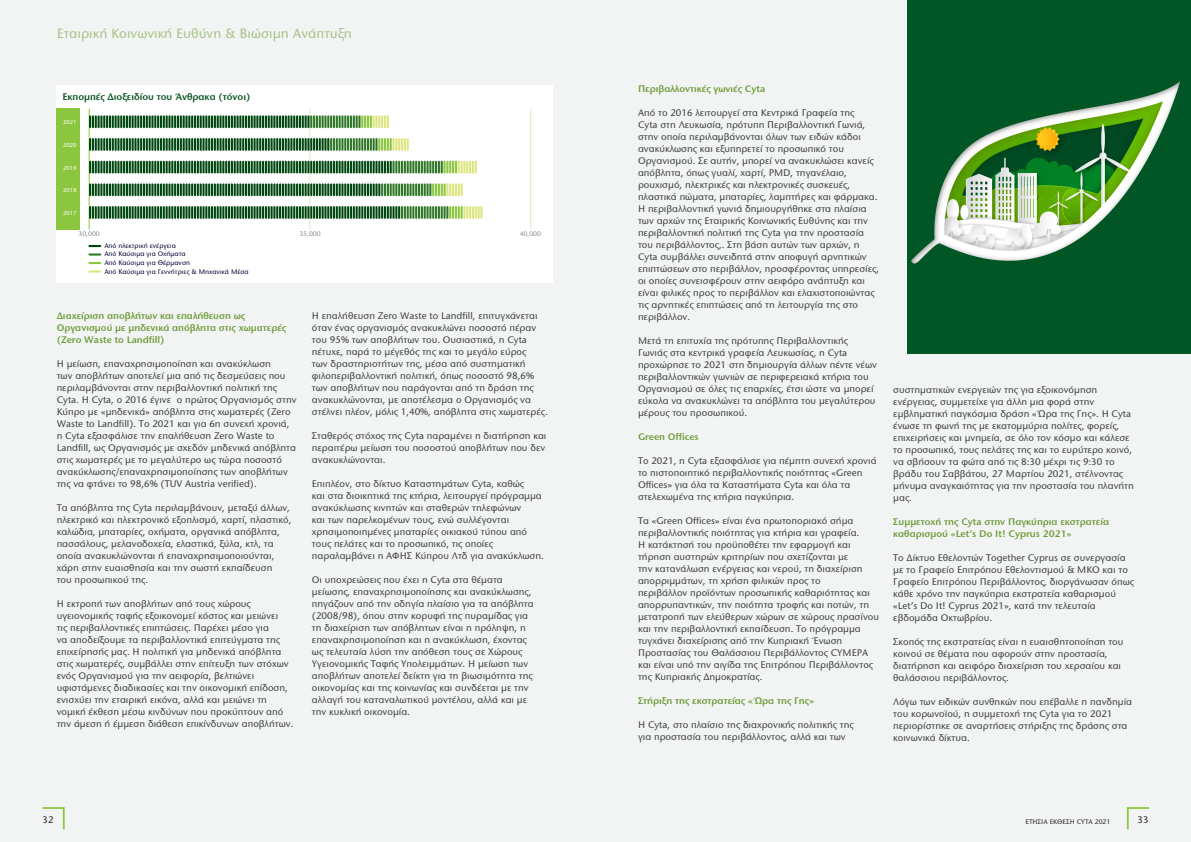
<style>
.page{position:relative;width:1191px;height:842px;background:#f2f4f3}
.page>*{position:absolute;margin:0;border:0;box-sizing:border-box;transform-origin:0 0}
.t1{font:500 14px "Stone Sans ITC Hel";color:#a7c188}
.t2{font:500 10px/12px "Stone Sans ITC Hel";color:#3e3e3f}
.t3{font:600 10px/12px "Stone Sans ITC Hel";color:#6f9c3b}
.t4{font:600 10px "Stone Sans ITC Hel";color:#095420}
.t5{font:500 10px "Stone Sans ITC Hel";color:#242424}
.t6{font:500 7px "Stone Sans ITC Hel";color:#000037}
.t7{font:500 7px "Stone Sans ITC Hel";color:#242424}
.t8{font:500 7px "Stone Sans ITC Hel";color:#8b8d90}
.t9{font:500 6px "Stone Sans ITC Hel";color:#fff}
</style>
<div class="page">
<div style="left:57px;top:85px;width:496px;height:198px;background:#fff"></div>
<hr style="left:89px;top:109px;width:1px;height:121px;background:#8bc63e">
<hr style="left:310px;top:109px;width:1px;height:121px;background:#daeac1">
<hr style="left:530px;top:109px;width:1px;height:121px;background:#daeac1">
<div style="left:57px;top:109px;width:23px;height:121px;background:#8bc63e"></div>
<svg style="left:89px;top:115px;width:300px;height:13px;background:#5d8c5e"></svg>
<svg style="left:89px;top:138px;width:320px;height:13px;background:#5c8b5d"></svg>
<svg style="left:89px;top:161px;width:388px;height:12px;background:#528454"></svg>
<svg style="left:89px;top:183px;width:373px;height:13px;background:#5a895d"></svg>
<svg style="left:89px;top:206px;width:393px;height:13px;background:#59895c"></svg>
<svg style="left:88px;top:245px;width:13px;height:2px"></svg>
<svg style="left:88px;top:253px;width:13px;height:3px"></svg>
<svg style="left:88px;top:262px;width:13px;height:2px"></svg>
<svg style="left:88px;top:270px;width:13px;height:3px"></svg>
<img style="left:907px;top:0;width:284px;height:353px">
<svg style="left:1126px;top:807px;width:23px;height:22px"></svg>
<svg style="left:43px;top:807px;width:22px;height:22px"></svg>
<p class="t1" style="left:57px;top:26px;width:296px">Εταιρική Κοινωνική Ευθύνη &amp; Βιώσιμη Ανάπτυξη</p>
<p class="t4" style="left:62px;top:91px;width:189px">Εκπομπές Διοξειδίου του Άνθρακα (τόνοι)</p>
<p class="t9" style="left:63px;top:119px;width:15px">2021</p>
<p class="t9" style="left:63px;top:142px;width:15px">2020</p>
<p class="t9" style="left:63px;top:164px;width:15px">2019</p>
<p class="t9" style="left:63px;top:187px;width:15px">2018</p>
<p class="t9" style="left:63px;top:210px;width:15px">2017</p>
<p class="t8" style="left:78px;top:230px;width:23px">30,000</p>
<p class="t8" style="left:299px;top:230px;width:23px">35,000</p>
<p class="t8" style="left:520px;top:230px;width:23px">40,000</p>
<p class="t6" style="left:104px;top:242px;width:73px">Από ηλεκτρική ενέργεια</p>
<p class="t6" style="left:104px;top:250px;width:83px">Από Καύσιμα για Οχήματα</p>
<p class="t6" style="left:104px;top:258px;width:87px">Από Καύσιμα για Θέρμανση</p>
<p class="t6" style="left:104px;top:267px;width:146px">Από Καύσιμα για Γεννήτριες &amp; Μηχανικά Μέσα</p>
<p class="t3" style="left:57px;top:310px;width:231px">Διαχείριση αποβλήτων και επαλήθευση ως<br>Οργανισμού με μηδενικά απόβλητα στις χωματερές (Zero Waste to Landfill)</p>
<p class="t2" style="left:57px;top:358px;width:241px">Η μείωση, επαναχρησιμοποίηση και ανακύκλωση<br>των αποβλήτων αποτελεί μια από τις δεσμεύσεις που περιλαμβάνονται στην περιβαλλοντική πολιτική της Cyta. Η Cyta, ο 2016 έγινε ο πρώτος Οργανισμός στην Κύπρο με «μηδενικά» απόβλητα στις χωματερές (Zero Waste to Landfill). Το 2021 και για 6η συνεχή χρονιά, η Cyta εξασφάλισε την επαλήθευση Zero Waste to Landfill, ως Οργανισμός με σχεδόν μηδενικά απόβλητα στις χωματερές με το μεγαλύτερο ως τώρα ποσοστό ανακύκλωσης/επαναχρησιμοποίησης των αποβλήτων της να φτάνει το 98,6% (TUV Austria verified).</p>
<p class="t2" style="left:57px;top:502px;width:236px">Τα απόβλητα της Cyta περιλαμβάνουν, μεταξύ άλλων, ηλεκτρικό και ηλεκτρονικό εξοπλισμό, χαρτί, πλαστικό, καλώδια, μπαταρίες, οχήματα, οργανικά απόβλητα, πασσάλους, μελανοδοχεία, ελαστικά, ξύλα, κτλ, τα οποία ανακυκλώνονται ή επαναχρησιμοποιούνται, χάρη στην ευαισθησία και την σωστή εκπαίδευση</p>
<p class="t2" style="left:57px;top:574px;width:93px">του προσωπικού της.</p>
<p class="t2" style="left:57px;top:598px;width:238px">Η εκτροπή των αποβλήτων από τους χώρους υγειονομικής ταφής εξοικονομεί κόστος και μειώνει<br>τις περιβαλλοντικές επιπτώσεις. Παρέχει μέσο για<br>να αποδείξουμε τα περιβαλλοντικά επιτεύγματα της επιχείρησής μας. Η πολιτική για μηδενικά απόβλητα στις χωματερές, συμβάλλει στην επίτευξη των στόχων ενός Οργανισμού για την αειφορία, βελτιώνει υφιστάμενες διαδικασίες και την οικονομική επίδοση, ενισχύει την εταιρική εικόνα, αλλά και μειώνει τη νομική έκθεση μέσω κινδύνων που προκύπτουν από την άμεση ή έμμεση διάθεση επικίνδυνων αποβλήτων.</p>
<p class="t2" style="left:312px;top:310px;width:237px">Η επαλήθευση Zero Waste to Landfill, επιτυγχάνεται όταν ένας οργανισμός ανακυκλώνει ποσοστό πέραν του 95% των αποβλήτων του. Ουσιαστικά, η Cyta πέτυχε, παρά το μέγεθός της και το μεγάλο εύρος<br>των δραστηριοτήτων της, μέσα από συστηματική φιλοπεριβαλλοντική πολιτική, όπως ποσοστό 98,6% των αποβλήτων που παράγονται από τη δράση της ανακυκλώνονται, με αποτέλεσμα ο Οργανισμός να στέλνει πλέον, μόλις 1,40%, απόβλητα στις χωματερές.</p>
<p class="t2" style="left:312px;top:430px;width:236px;text-align:justify">Σταθερός στόχος της Cyta παραμένει η διατήρηση και περαιτέρω μείωση του ποσοστού αποβλήτων που δεν ανακυκλώνονται.</p>
<p class="t2" style="left:312px;top:478px;width:214px">Επιπλέον, στο δίκτυο Καταστημάτων Cyta, καθώς</p>
<p class="t2" style="left:312px;top:490px;width:231px">και στα διοικητικά της κτήρια, λειτουργεί πρόγραμμα ανακύκλωσης κινητών και σταθερών τηλεφώνων<br>και των παρελκομένων τους, ενώ συλλέγονται χρησιμοποιημένες μπαταρίες οικιακού τύπου από</p>
<p class="t2" style="left:312px;top:538px;width:233px">τους πελάτες και το προσωπικό, τις οποίες παραλαμβάνει η ΑΦΗΣ Κύπρου Λτδ για ανακύκλωση.</p>
<p class="t2" style="left:312px;top:574px;width:223px">Οι υποχρεώσεις που έχει η Cyta στα θέματα μείωσης, επαναχρησιμοποίησης και ανακύκλωσης, πηγάζουν από την οδηγία πλαίσιο για τα απόβλητα (2008/98), όπου στην κορυφή της πυραμίδας για τη διαχείριση των απόβλητων είναι η πρόληψη, η επαναχρησιμοποίηση και η ανακύκλωση, έχοντας ως τελευταία λύση την απόθεση τους σε Χώρους Υγειονομικής Ταφής Υπολειμμάτων. Η μείωση των αποβλήτων αποτελεί δείκτη για τη βιωσιμότητα της οικονομίας και της κοινωνίας και συνδέεται με την αλλαγή του καταναλωτικού μοντέλου, αλλά και με</p>
<p class="t2" style="left:312px;top:706px;width:100px">την κυκλική οικονομία.</p>
<p class="t3" style="left:638px;top:83px;width:129px">Περιβαλλοντικές γωνιές Cyta</p>
<p class="t2" style="left:638px;top:107px;width:242px">Από το 2016 λειτουργεί στα Κεντρικά Γραφεία της<br>Cyta στη Λευκωσία, πρότυπη Περιβαλλοντική Γωνιά, στην οποία περιλαμβάνονται όλων των ειδών κάδοι ανακύκλωσης και εξυπηρετεί το προσωπικό του Οργανισμού. Σε αυτήν, μπορεί να ανακυκλώσει κανείς απόβλητα, όπως γυαλί, χαρτί, PMD, τηγανέλαιο, ρουχισμό, ηλεκτρικές και ηλεκτρονικές συσκευές, πλαστικά πώματα, μπαταρίες, λαμπτήρες και φάρμακα.<br>Η περιβαλλοντική γωνιά δημιουργήθηκε στα πλαίσια των αρχών της Εταιρικής Κοινωνικής Ευθύνης και την περιβαλλοντική πολιτική της Cyta για την προστασία του περιβάλλοντος,. Στη βάση αυτών των αρχών, η Cyta συμβάλλει συνειδητά στην αποφυγή αρνητικών επιπτώσεων στο περιβάλλον, προσφέροντας υπηρεσίες, οι οποίες συνεισφέρουν στην αειφόρο ανάπτυξη και είναι φιλικές προς το περιβάλλον και ελαχιστοποιώντας τις αρνητικές επιπτώσεις από τη λειτουργία της στο περιβάλλον.</p>
<p class="t2" style="left:638px;top:335px;width:240px">Μετά τη επιτυχία της πρότυπης Περιβαλλοντικής Γωνιάς στα κεντρικά γραφεία Λευκωσίας, η Cyta προχώρησε το 2021 στη δημιουργία άλλων πέντε νέων περιβαλλοντικών γωνιών σε περιφερειακά κτήρια του Οργανισμού σε όλες τις επαρχίες, έτσι ώστε να μπορεί εύκολα να ανακυκλώνει τα απόβλητα του μεγαλύτερου μέρους του προσωπικού.</p>
<p class="t3" style="left:638px;top:431px;width:62px">Green Offices</p>
<p class="t2" style="left:638px;top:455px;width:240px">Tο 2021, η Cyta εξασφάλισε για πέμπτη συνεχή χρονιά το πιστοποιητικό περιβαλλοντικής ποιότητας «Green Offices» για όλα τα Καταστήματα Cyta και όλα τα στελεχωμένα της κτήρια παγκύπρια.</p>
<p class="t2" style="left:638px;top:515px;width:242px">Τα «Green Offices» είναι ένα πρωτοποριακό σήμα περιβαλλοντικής ποιότητας για κτήρια και γραφεία.<br>Η κατάκτησή του προϋποθέτει την εφαρμογή και τήρηση αυστηρών κριτηρίων που σχετίζονται με<br>την κατανάλωση ενέργειας και νερού, τη διαχείριση απορριμμάτων, τη χρήση φιλικών προς το<br>περιβάλλον προϊόντων προσωπικής καθαριότητας και απορρυπαντικών, την ποιότητα τροφής και ποτών, τη μετατροπή των ελεύθερων χώρων σε χώρους πρασίνου και την περιβαλλοντική εκπαίδευση. Το πρόγραμμα τυγχάνει διαχείρισης από την Κυπριακή Ένωση Προστασίας του Θαλάσσιου Περιβάλλοντος CYMEPA και είναι υπό την αιγίδα της Επιτρόπου Περιβάλλοντος της Κυπριακής Δημοκρατίας.</p>
<p class="t3" style="left:638px;top:695px;width:178px">Στήριξη της εκστρατείας «Ώρα της Γης»</p>
<p class="t2" style="left:638px;top:719px;width:217px">Η Cyta, στο πλαίσιο της διαχρονικής πολιτικής της για προστασία του περιβάλλοντος, αλλά και των</p>
<p class="t2" style="left:893px;top:384px;width:242px">συστηματικών ενεργειών της για εξοικονόμηση ενέργειας, συμμετείχε για άλλη μια φορά στην εμβληματική παγκόσμια δράση «Ώρα της Γης». Η Cyta ένωσε τη φωνή της με εκατομμύρια πολίτες, φορείς, επιχειρήσεις και μνημεία, σε όλο τον κόσμο και κάλεσε το προσωπικό, τους πελάτες της και το ευρύτερο κοινό, να σβήσουν τα φώτα από τις 8:30 μέχρι τις 9:30 το βράδυ του Σαββάτου, 27 Μαρτίου 2021, στέλνοντας μήνυμα αναγκαιότητας για την προστασία του πλανήτη μας.</p>
<p class="t3" style="left:893px;top:516px;width:217px">Συμμετοχή της Cyta στην Παγκύπρια εκστρατεία καθαρισμού «Let’s Do It! Cyprus 2021»</p>
<p class="t2" style="left:893px;top:552px;width:242px">Το Δίκτυο Εθελοντών Together Cyprus σε συνεργασία με το Γραφείο Επιτρόπου Εθελοντισμού &amp; ΜΚΟ και το Γραφείο Επιτρόπου Περιβάλλοντος, διοργάνωσαν όπως κάθε χρόνο την παγκύπρια εκστρατεία καθαρισμού «Let’s Do It! Cyprus 2021», κατά την τελευταία εβδομάδα Οκτωβρίου.</p>
<p class="t2" style="left:893px;top:636px;width:232px">Σκοπός της εκστρατείας είναι η ευαισθητοποίηση του κοινού σε θέματα που αφορούν στην προστασία, διατήρηση και αειφόρο διαχείριση του χερσαίου και θαλάσσιου περιβάλλοντος.</p>
<p class="t2" style="left:893px;top:696px;width:240px">Λόγω των ειδικών συνθηκών που επέβαλλε η πανδημία του κορωνοϊού, η συμμετοχή της Cyta για το 2021 περιορίστηκε σε αναρτήσεις στήριξης της δράσης στα κοινωνικά δίκτυα.</p>
<p class="t5" style="left:43px;top:814px;width:13px">32</p>
<p class="t7" style="left:1025px;top:818px;width:86px">ΕΤΗΣΙΑ ΕΚΘΕΣΗ CYTA 2021</p>
<p class="t5" style="left:1137px;top:814px;width:13px">33</p>
</div>
